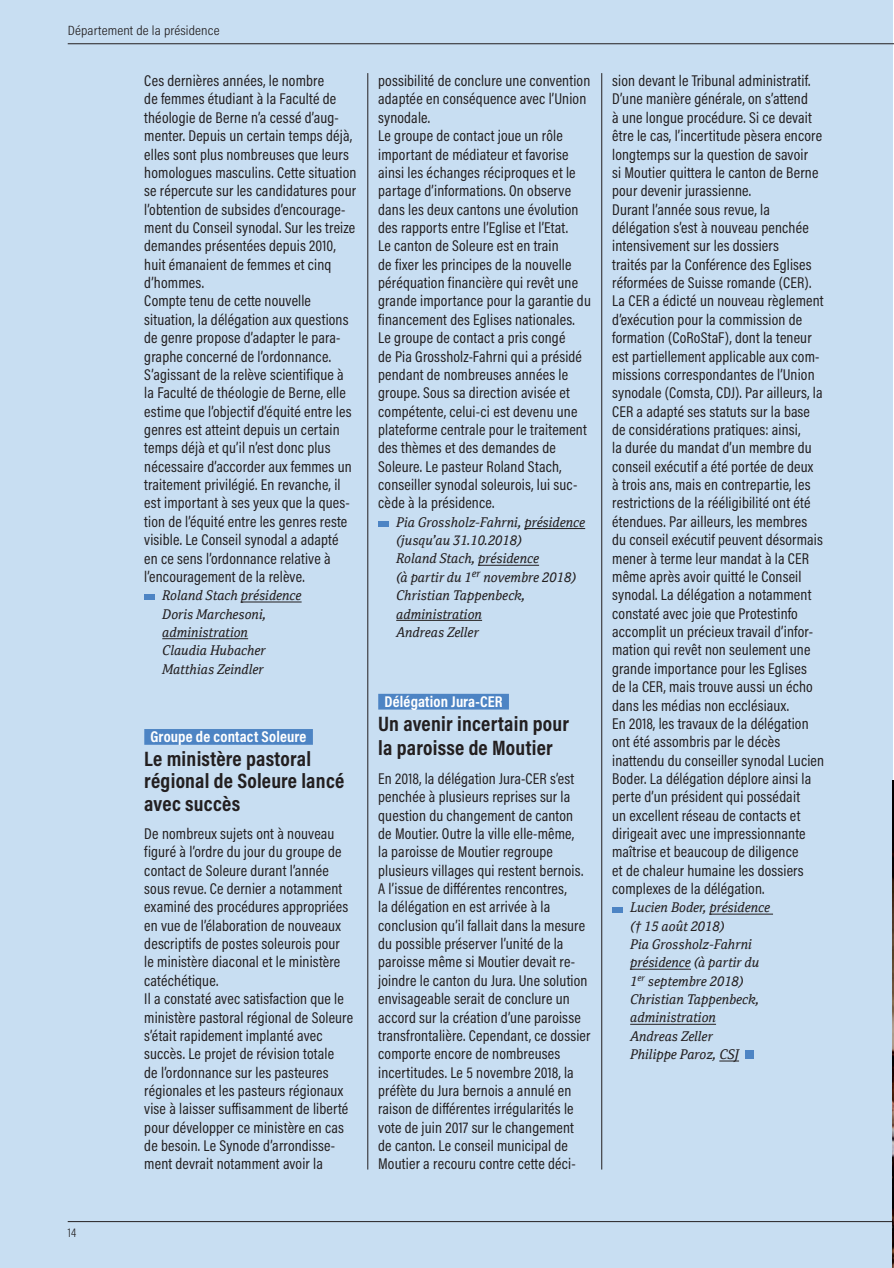
<style>
.page{position:relative;width:894px;height:1268px;background:#fff}
.page>*{position:absolute;margin:0;border:0;box-sizing:border-box;transform-origin:0 0}
.t1{font:700 21px/22.5px "Acumin Pro Cond";letter-spacing:.01em;color:#231f20}
.t2{font:15.75px/18.3px "Acumin Pro Cond";letter-spacing:.01em;color:#231f20}
.t3{font:700 15.75px "Acumin Pro Cond";letter-spacing:.01em;color:#fff}
.t4{font:italic 13.5px/18.3px "Cordale";color:#231f20}
.t5{font:300 13.5px "Acumin Pro Cond";letter-spacing:.01em;color:#231f20;scale:1.1 1}
.t6{font:300 12.75px "Acumin Pro Cond";color:#231f20}
</style>
<div class="page">
<div style="left:0;top:0;width:893px;height:1268px;background:#c8def2"></div>
<hr style="left:68px;top:1221px;width:826px;height:1px;background:#231f20">
<hr style="left:68px;top:44px;width:826px;height:1px;background:#231f20">
<hr style="left:241px;top:602px;width:61px;height:1px;background:#231f20">
<hr style="left:162px;top:638px;width:86px;height:1px;background:#231f20">
<div style="left:144px;top:729px;width:169px;height:16px;background:#4d84c4"></div>
<div style="left:144px;top:595px;width:11px;height:5px;background:#4d84c4"></div>
<hr style="left:524px;top:528px;width:61px;height:1px;background:#231f20">
<hr style="left:478px;top:565px;width:61px;height:1px;background:#231f20">
<hr style="left:396px;top:620px;width:86px;height:1px;background:#231f20">
<div style="left:378px;top:694px;width:131px;height:16px;background:#4d84c4"></div>
<div style="left:378px;top:521px;width:11px;height:6px;background:#4d84c4"></div>
<hr style="left:709px;top:914px;width:64px;height:1px;background:#231f20">
<hr style="left:630px;top:969px;width:61px;height:1px;background:#231f20">
<hr style="left:630px;top:1024px;width:86px;height:1px;background:#231f20">
<svg style="left:719px;top:1061px;width:20px;height:1px"></svg>
<div style="left:612px;top:907px;width:11px;height:5px;background:#4d84c4"></div>
<div style="left:745px;top:1051px;width:9px;height:8px;background:#4d84c4"></div>
<hr style="left:367px;top:73px;width:1px;height:1096px;background:#231f20">
<hr style="left:601px;top:73px;width:1px;height:1096px;background:#231f20">
<img style="left:893px;top:780px;width:1px;height:488px">
<p class="t5" style="left:68px;top:26px;width:139px">Département de la présidence</p>
<p class="t2" style="left:144px;top:73px;width:214px">Ces dernières années, le nombre<br>de femmes étudiant à la Faculté de théologie de Berne n’a cessé d’aug&shy;menter. Depuis un certain temps déjà, elles sont plus nombreuses que leurs homologues masculins. Cette situation se répercute sur les candidatures pour l’obtention de subsides d’encourage&shy;ment du Conseil synodal. Sur les treize demandes présentées depuis 2010, huit émanaient de femmes et cinq d’hommes.<br>Compte tenu de cette nouvelle situation, la délégation aux questions de genre propose d’adapter le para&shy;graphe concerné de l’ordonnance.<br>S’agissant de la relève scientifique à la Faculté de théologie de Berne, elle estime que l’objectif d’équité entre les genres est atteint depuis un certain temps déjà et qu’il n’est donc plus nécessaire d’accorder aux femmes un traitement privilégié. En revanche, il est important à ses yeux que la ques&shy;tion de l’équité entre les genres reste visible. Le Conseil synodal a adapté<br>en ce sens l’ordonnance relative à l’encouragement de la relève.</p>
<p class="t4" style="left:162px;top:586px;width:141px">Roland Stach présidence<br>Doris Marchesoni, administration<br>Claudia Hubacher<br>Matthias Zeindler</p>
<p class="t3" style="left:150px;top:731px;width:157px">Groupe de contact Soleure</p>
<h1 class="t1" style="left:144px;top:749px;width:201px">Le ministère pastoral régional de Soleure lancé avec succès</h1>
<p class="t2" style="left:144px;top:826px;width:210px">De nombreux sujets ont à nouveau figuré à l’ordre du jour du groupe de contact de Soleure durant l’année sous revue. Ce dernier a notamment examiné des procédures appropriées en vue de l’élaboration de nouveaux descriptifs de postes soleurois pour le ministère diaconal et le ministère catéchétique.<br>Il a constaté avec satisfaction que le ministère pastoral régional de Soleure s’était rapidement implanté avec succès. Le projet de révision totale<br>de l’ordonnance sur les pasteures régionales et les pasteurs régionaux vise à laisser suffisamment de liberté pour développer ce ministère en cas de besoin. Le Synode d’arrondisse&shy;ment devrait notamment avoir la</p>
<p class="t2" style="left:378px;top:73px;width:214px">possibilité de conclure une convention adaptée en conséquence avec l’Union synodale.<br>Le groupe de contact joue un rôle important de médiateur et favorise ainsi les échanges réciproques et le partage d’informations. On observe dans les deux cantons une évolution des rapports entre l’Eglise et l’Etat.<br>Le canton de Soleure est en train<br>de fixer les principes de la nouvelle péréquation financière qui revêt une grande importance pour la garantie du financement des Eglises nationales.<br>Le groupe de contact a pris congé<br>de Pia Grossholz-Fahrni qui a présidé pendant de nombreuses années le groupe. Sous sa direction avisée et compétente, celui-ci est devenu une plateforme centrale pour le traitement des thèmes et des demandes de Soleure. Le pasteur Roland Stach, conseiller synodal soleurois, lui suc&shy;cède à la présidence.</p>
<p class="t4" style="left:396px;top:513px;width:190px">Pia Grossholz-Fahrni, présidence (jusqu’au 31.10.2018)<br>Roland Stach, présidence<br>(à partir du 1<sup>er</sup> novembre 2018)<br>Christian Tappenbeck, administration<br>Andreas Zeller</p>
<p class="t3" style="left:384px;top:695px;width:120px">Délégation Jura-CER</p>
<h1 class="t1" style="left:378px;top:713px;width:192px;line-height:24px">Un avenir incertain pour la paroisse de Moutier</h1>
<p class="t2" style="left:378px;top:771px;width:214px">En 2018, la délégation Jura-CER s’est penchée à plusieurs reprises sur la question du changement de canton de Moutier. Outre la ville elle-même,<br>la paroisse de Moutier regroupe plusieurs villages qui restent bernois.<br>A l’issue de différentes rencontres,<br>la délégation en est arrivée à la conclusion qu’il fallait dans la mesure du possible préserver l’unité de la paroisse même si Moutier devait re&shy;joindre le canton du Jura. Une solution envisageable serait de conclure un accord sur la création d’une paroisse transfrontalière. Cependant, ce dossier comporte encore de nombreuses incertitudes. Le 5 novembre 2018, la préfète du Jura bernois a annulé en raison de différentes irrégularités le vote de juin 2017 sur le changement de canton. Le conseil municipal de Moutier a recouru contre cette déci-</p>
<p class="t2" style="left:612px;top:73px;width:213px">sion devant le Tribunal administratif.<br>D’une manière générale, on s’attend<br>à une longue procédure. Si ce devait être le cas, l’incertitude pèsera encore longtemps sur la question de savoir<br>si Moutier quittera le canton de Berne pour devenir jurassienne.<br>Durant l’année sous revue, la délégation s’est à nouveau penchée intensivement sur les dossiers<br>traités par la Conférence des Eglises réformées de Suisse romande (CER).<br>La CER a édicté un nouveau règlement d’exécution pour la commission de formation (CoRoStaF), dont la teneur est partiellement applicable aux com&shy;missions correspondantes de l’Union synodale (Comsta, CDJ). Par ailleurs, la CER a adapté ses statuts sur la base de considérations pratiques: ainsi,<br>la durée du mandat d’un membre du conseil exécutif a été portée de deux<br>à trois ans, mais en contrepartie, les restrictions de la rééligibilité ont été étendues. Par ailleurs, les membres du conseil exécutif peuvent désormais mener à terme leur mandat à la CER même après avoir quitté le Conseil synodal. La délégation a notamment constaté avec joie que Protestinfo accomplit un précieux travail d’infor&shy;mation qui revêt non seulement une grande importance pour les Eglises de la CER, mais trouve aussi un écho dans les médias non ecclésiaux.<br>En 2018, les travaux de la délégation ont été assombris par le décès inattendu du conseiller synodal Lucien Boder. La délégation déplore ainsi la perte d’un président qui possédait<br>un excellent réseau de contacts et dirigeait avec une impressionnante maîtrise et beaucoup de diligence<br>et de chaleur humaine les dossiers complexes de la délégation.</p>
<p class="t4" style="left:630px;top:898px;width:141px">Lucien Boder, présidence († 15 août 2018)<br>Pia Grossholz-Fahrni présidence (à partir du<br>1<sup>er</sup> septembre 2018)<br>Christian Tappenbeck, administration<br>Andreas Zeller<br>Philippe Paroz, CSJ</p>
<p class="t6" style="left:68px;top:1228px;width:10px">14</p>
</div>
